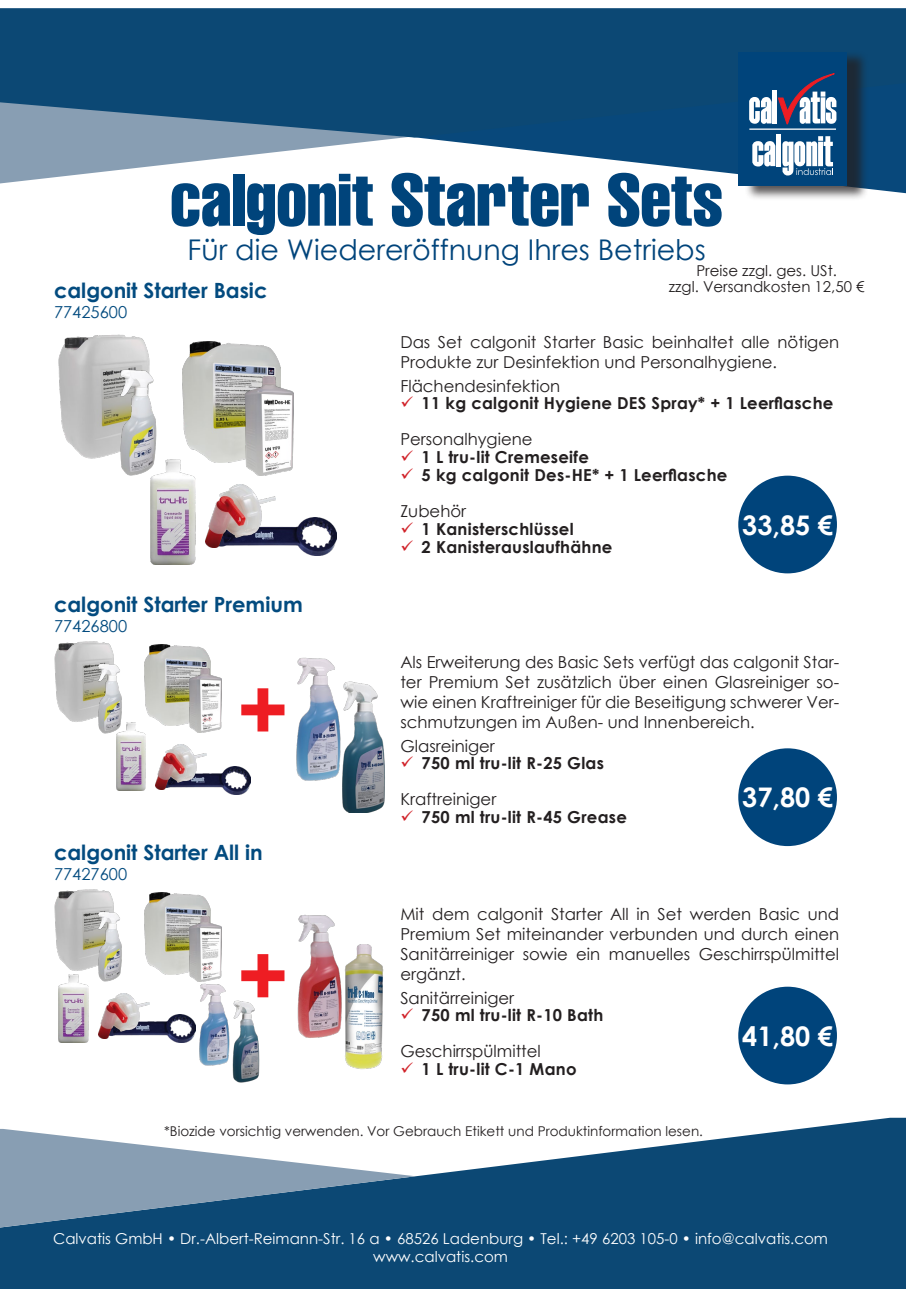
<style>
.page{position:relative;width:906px;height:1289px;background:#fff}
.page>*{position:absolute;margin:0;border:0;box-sizing:border-box;transform-origin:0 0}
.t1{font:700 88.5px "Century Gothic";color:#ee1d23}
.t2{font:extra-condensed 72px "Swiss 911 BT";color:#00447b}
.t3{font:28.5px "Century Gothic";color:#00447b}
.t4{font:700 27px "Century Gothic";color:#fff}
.t5{font:700 21px "Century Gothic";color:#034b7f}
.Fließtext{font:16.5px/19.8px "Century Gothic";color:#231f20;text-align:justify}
.t6{font:700 16.5px "Century Gothic";letter-spacing:.015em;color:#231f20}
.t7{font:16.5px "Century Gothic";color:#034b7f}
.t8{font:15px/18px "Century Gothic";color:#fff;text-align:center}
.t9{font:15px "Century Gothic";color:#231f20}
.t10{font:13.5px "Century Gothic";color:#231f20}
</style>
<div class="page">
<svg style="left:409px;top:137px;width:497px;height:57px"></svg>
<svg style="left:0;top:137px;width:408px;height:47px"></svg>
<svg style="left:0;top:8px;width:906px;height:129px;background:#144e78"></svg>
<div style="left:744px;top:50px;width:124px;height:150px;background:#231f20;opacity:.75"></div>
<div style="left:739px;top:53px;width:108px;height:133px;background:#00447b"></div>
<svg style="left:749px;top:97px;width:22px;height:27px"></svg>
<div style="left:772px;top:90px;width:5px;height:33px;background:#fff"></div>
<svg style="left:778px;top:73px;width:58px;height:51px"></svg>
<svg style="left:752px;top:141px;width:23px;height:25px"></svg>
<div style="left:776px;top:134px;width:5px;height:32px;background:#fff"></div>
<hr style="left:749px;top:128px;width:87px;height:2px;background:#fff">
<svg style="left:782px;top:136px;width:51px;height:39px"></svg>
<svg style="left:0;top:1117px;width:906px;height:171px;fill:#0c4874"></svg>
<svg style="left:0;top:1128px;width:416px;height:99px"></svg>
<img style="left:182px;top:341px;width:98px;height:122px">
<img style="left:210px;top:517px;width:126px;height:39px">
<img style="left:58px;top:334px;width:92px;height:125px">
<img style="left:296px;top:657px;width:39px;height:124px">
<img style="left:345px;top:944px;width:39px;height:125px">
<img style="left:297px;top:914px;width:45px;height:124px">
<img style="left:313px;top:675px;width:72px;height:137px">
<img style="left:245px;top:376px;width:48px;height:99px">
<img style="left:118px;top:367px;width:39px;height:109px">
<img style="left:150px;top:459px;width:45px;height:105px">
<img style="left:205px;top:485px;width:70px;height:62px">
<img style="left:145px;top:644px;width:66px;height:82px">
<img style="left:159px;top:766px;width:91px;height:28px">
<img style="left:54px;top:641px;width:60px;height:81px">
<img style="left:190px;top:668px;width:31px;height:65px">
<img style="left:97px;top:662px;width:25px;height:72px">
<img style="left:117px;top:722px;width:29px;height:68px">
<img style="left:155px;top:744px;width:51px;height:45px">
<img style="left:145px;top:892px;width:66px;height:82px">
<img style="left:104px;top:1014px;width:91px;height:28px">
<img style="left:54px;top:889px;width:60px;height:82px">
<img style="left:190px;top:916px;width:31px;height:65px">
<img style="left:97px;top:910px;width:25px;height:72px">
<img style="left:59px;top:974px;width:29px;height:68px">
<img style="left:99px;top:993px;width:51px;height:45px">
<img style="left:199px;top:983px;width:27px;height:83px">
<img style="left:215px;top:995px;width:45px;height:88px">
<div style="left:738px;top:475px;width:99px;height:98px;background:#00447b;border-radius:50%"></div>
<div style="left:738px;top:748px;width:99px;height:98px;background:#00447b;border-radius:50%"></div>
<div style="left:738px;top:986px;width:99px;height:98px;background:#00447b;border-radius:50%"></div>
<p class="t2" style="left:170px;top:159px;width:554px">calgonit Starter Sets</p>
<p class="t3" style="left:187px;top:230px;width:520px">Für die Wiedereröffnung Ihres Betriebs</p>
<p class="t5" style="left:54px;top:275px;width:215px">calgonit Starter Basic</p>
<p class="t7" style="left:54px;top:300px;width:75px">77425600</p>
<p class="t9" style="left:696px;top:260px;width:142px">Preise zzgl. ges. USt.</p>
<p class="t9" style="left:669px;top:276px;width:197px">zzgl. Versandkosten 12,50 €</p>
<p class="t5" style="left:54px;top:588px;width:250px">calgonit Starter Premium</p>
<p class="t7" style="left:54px;top:614px;width:75px">77426800</p>
<p class="t1" style="left:236px;top:642px;width:55px">+</p>
<p class="t5" style="left:54px;top:836px;width:210px">calgonit Starter All in</p>
<p class="t7" style="left:54px;top:862px;width:75px">77427600</p>
<p class="t1" style="left:236px;top:908px;width:55px">+</p>
<p class="Fließtext" style="left:400px;top:332px;width:440px">Das Set calgonit Starter Basic beinhaltet alle nötigen<br>Produkte zur Desinfektion und Personalhygiene.</p>
<p class="Fließtext" style="left:400px;top:376px;width:161px">Flächendesinfektion</p>
<p class="t6" style="left:422px;top:390px;width:413px">11 kg calgonit Hygiene DES Spray* + 1 Leerflasche</p>
<p class="Fließtext" style="left:400px;top:429px;width:134px">Personalhygiene</p>
<p class="t6" style="left:422px;top:444px;width:169px">1 L tru-lit Cremeseife</p>
<p class="t6" style="left:422px;top:462px;width:307px">5 kg calgonit Des-HE* + 1 Leerflasche</p>
<p class="Fließtext" style="left:400px;top:501px;width:67px">Zubehör</p>
<p class="t6" style="left:422px;top:516px;width:153px">1 Kanisterschlüssel</p>
<p class="t6" style="left:422px;top:534px;width:192px">2 Kanisterauslaufhähne</p>
<p class="t4" style="left:742px;top:504px;width:92px">33,85 €</p>
<p class="Fließtext" style="left:400px;top:652px;width:440px">Als Erweiterung des Basic Sets verfügt das calgonit Star&shy;ter Premium Set zusätzlich über einen Glasreiniger so&shy;wie einen Kraftreiniger für die Beseitigung schwerer Ver&shy;schmutzungen im Außen- und Innenbereich.</p>
<p class="Fließtext" style="left:400px;top:735px;width:96px">Glasreiniger</p>
<p class="t6" style="left:422px;top:750px;width:184px">750 ml tru-lit R-25 Glas</p>
<p class="Fließtext" style="left:400px;top:789px;width:97px">Kraftreiniger</p>
<p class="t6" style="left:422px;top:804px;width:207px">750 ml tru-lit R-45 Grease</p>
<p class="t4" style="left:742px;top:777px;width:92px">37,80 €</p>
<p class="Fließtext" style="left:400px;top:904px;width:440px">Mit dem calgonit Starter All in Set werden Basic und Premium Set miteinander verbunden und durch einen Sanitärreiniger sowie ein manuelles Geschirrspülmittel ergänzt.</p>
<p class="Fließtext" style="left:400px;top:987px;width:115px">Sanitärreiniger</p>
<p class="t6" style="left:422px;top:1002px;width:183px">750 ml tru-lit R-10 Bath</p>
<p class="Fließtext" style="left:400px;top:1041px;width:142px">Geschirrspülmittel</p>
<p class="t6" style="left:422px;top:1056px;width:156px">1 L tru-lit C-1 Mano</p>
<p class="t4" style="left:742px;top:1015px;width:92px">41,80 €</p>
<p class="t10" style="left:164px;top:1121px;width:540px">*Biozide vorsichtig verwenden. Vor Gebrauch Etikett und Produktinformation lesen.</p>
<p class="t8" style="left:53px;top:1228px;width:776px">Calvatis GmbH • Dr.-Albert-Reimann-Str. 16 a • 68526 Ladenburg • Tel.: +49 6203 105-0 • info@calvatis.com www.calvatis.com</p>
</div>
